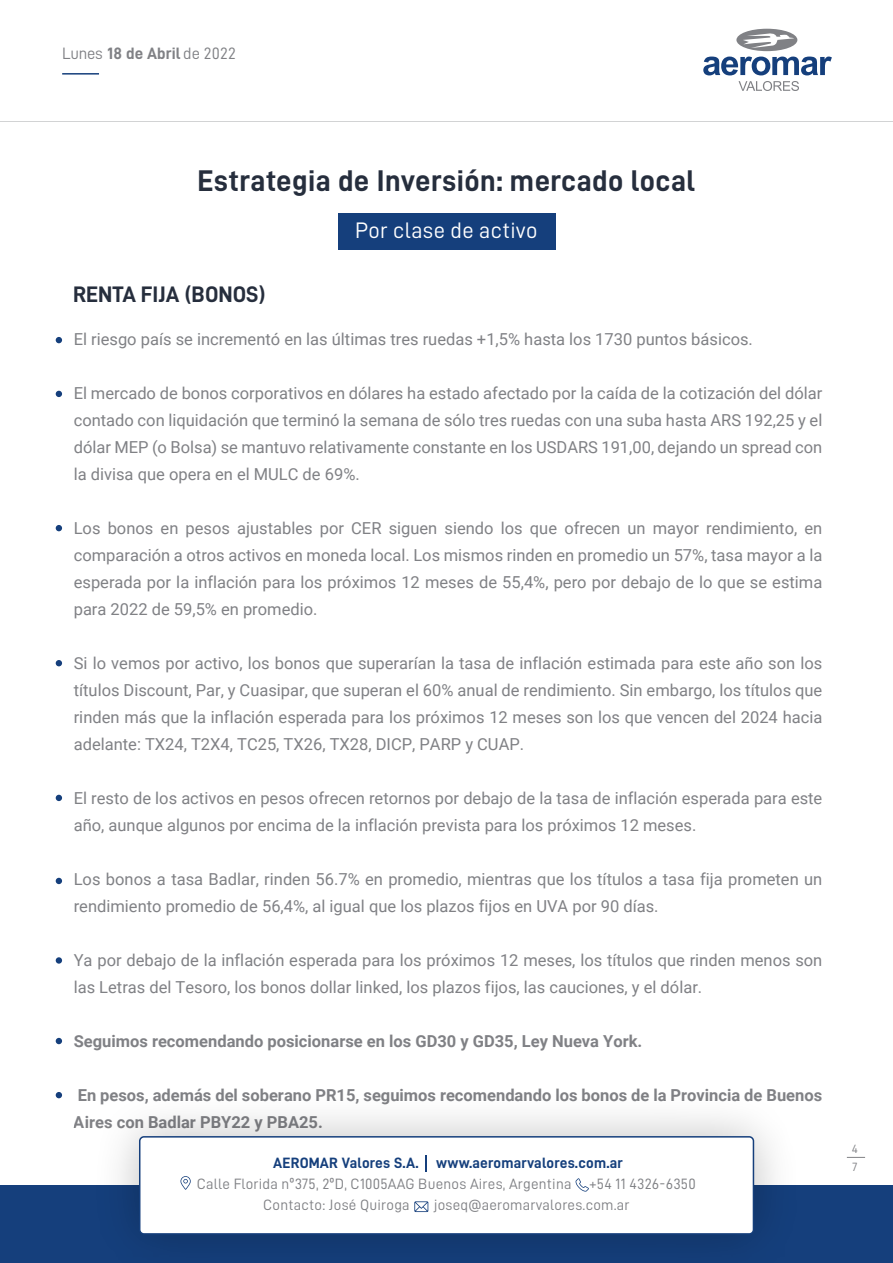
<style>
.page{position:relative;width:893px;height:1263px;background:#fff}
.page>*{position:absolute;margin:0;border:0;box-sizing:border-box;transform-origin:0 0}
.t1{font:30px "D DIN Bold";letter-spacing:.015em;color:#262e3d}
.t2{font:22.5px "D DIN Bold";color:#262e3d}
.t3{font:22.5px "D DIN";letter-spacing:.015em;color:#fff}
.t4{font:16.5px/27px "Roboto";color:#808185;text-align:justify}
.t5{font:700 16.5px/27px "Roboto";color:#808185}
.t6{font:16.5px "D DIN";letter-spacing:-.005em;color:#808185}
.t7{font:15px/21px "D DIN";letter-spacing:.015em;color:#808185}
.t8{font:15px "D DIN Bold";letter-spacing:.015em;color:#153f7c}
.t9{font:12px "D DIN";color:#808185}
.s1{font-family:"D DIN Bold"}
</style>
<div class="page">
<svg style="left:56px;top:391px;width:6px;height:6px"></svg>
<svg style="left:56px;top:525px;width:6px;height:6px"></svg>
<svg style="left:56px;top:660px;width:6px;height:6px"></svg>
<svg style="left:56px;top:1092px;width:6px;height:6px"></svg>
<svg style="left:56px;top:795px;width:6px;height:6px"></svg>
<svg style="left:56px;top:878px;width:6px;height:6px"></svg>
<div style="left:56px;top:957px;width:6px;height:7px;background:#153f7c;border-radius:50%"></div>
<svg style="left:56px;top:1038px;width:6px;height:6px"></svg>
<svg style="left:847px;top:1157px;width:18px;height:1px"></svg>
<svg style="left:56px;top:337px;width:6px;height:6px"></svg>
<hr style="left:0;top:121px;width:893px;height:1px;background:#808185">
<svg style="left:703px;top:57px;width:129px;height:18px"></svg>
<svg style="left:738px;top:81px;width:61px;height:10px"></svg>
<div style="left:736px;top:29px;width:61px;height:22px;background:#808185;border-radius:50%"></div>
<svg style="left:743px;top:33px;width:51px;height:15px"></svg>
<hr style="left:62px;top:73px;width:37px;height:2px;background:#153f7c">
<div style="left:338px;top:213px;width:217px;height:36px;background:#153f7c"></div>
<div style="left:0;top:1185px;width:893px;height:78px;background:#153f7c"></div>
<div style="left:140px;top:1137px;width:613px;height:97px;background:#fff;border-radius:4px"></div>
<div style="left:139px;top:1136px;width:615px;height:99px;border:2px solid #153f7c;border-radius:4px"></div>
<svg style="left:425px;top:1155px;width:1px;height:17px"></svg>
<svg style="left:414px;top:1201px;width:14px;height:11px"></svg>
<svg style="left:576px;top:1178px;width:13px;height:13px"></svg>
<svg style="left:180px;top:1176px;width:11px;height:14px"></svg>
<p class="t6" style="left:62px;top:45px;width:175px">Lunes <span class="s1">18 de Abril</span> de 2022</p>
<h1 class="t1" style="left:198px;top:164px;width:499px">Estrategia de Inversión: mercado local</h1>
<h2 class="t2" style="left:73px;top:282px;width:194px">RENTA FIJA (BONOS)</h2>
<h2 class="t3" style="left:355px;top:218px;width:184px">Por clase de activo</h2>
<p class="t4" style="left:74px;top:325px;width:681px">El riesgo país se incrementó en las últimas tres ruedas +1,5% hasta los 1730 puntos básicos.</p>
<p class="t4" style="left:74px;top:379px;width:750px">El mercado de bonos corporativos en dólares ha estado afectado por la caída de la cotización del dólar contado con liquidación que terminó la semana de sólo tres ruedas con una suba hasta ARS 192,25 y el dólar MEP (o Bolsa) se mantuvo relativamente constante en los USDARS 191,00, dejando un spread con la divisa que opera en el MULC de 69%.</p>
<p class="t4" style="left:74px;top:514px;width:750px">Los bonos en pesos ajustables por CER siguen siendo los que ofrecen un mayor rendimiento, en comparación a otros activos en moneda local. Los mismos rinden en promedio un 57%, tasa mayor a la esperada por la inflación para los próximos 12 meses de 55,4%, pero por debajo de lo que se estima para 2022 de 59,5% en promedio.</p>
<p class="t4" style="left:74px;top:649px;width:750px">Si lo vemos por activo, los bonos que superarían la tasa de inflación estimada para este año son los títulos Discount, Par, y Cuasipar, que superan el 60% anual de rendimiento. Sin embargo, los títulos que rinden más que la inflación esperada para los próximos 12 meses son los que vencen del 2024 hacia adelante: TX24, T2X4, TC25, TX26, TX28, DICP, PARP y CUAP.</p>
<p class="t4" style="left:74px;top:784px;width:750px">El resto de los activos en pesos ofrecen retornos por debajo de la tasa de inflación esperada para este año, aunque algunos por encima de la inflación prevista para los próximos 12 meses.</p>
<p class="t4" style="left:74px;top:865px;width:750px">Los bonos a tasa Badlar, rinden 56.7% en promedio, mientras que los títulos a tasa fija prometen un rendimiento promedio de 56,4%, al igual que los plazos fijos en UVA por 90 días.</p>
<p class="t4" style="left:74px;top:946px;width:750px">Ya por debajo de la inflación esperada para los próximos 12 meses, los títulos que rinden menos son las Letras del Tesoro, los bonos dollar linked, los plazos fijos, las cauciones, y el dólar.</p>
<p class="t5" style="left:74px;top:1027px;width:570px">Seguimos recomendando posicionarse en los GD30 y GD35, Ley Nueva York.</p>
<p class="t5" style="left:74px;top:1081px;width:750px">En pesos, además del soberano PR15, seguimos recomendando los bonos de la Provincia de Buenos<br>Aires con Badlar PBY22 y PBA25.</p>
<p class="t8" style="left:273px;top:1154px;width:351px">AEROMAR Valores S.A. www.aeromarvalores.com.ar</p>
<p class="t7" style="left:263px;top:1173px;width:434px;text-indent:-66px">Calle Florida nº375, 2ºD, C1005AAG Buenos Aires, Argentina +54 11 4326-6350<br>Contacto: José Quiroga</p>
<p class="t7" style="left:434px;top:1194px;width:197px">joseq@aeromarvalores.com.ar</p>
<p class="t9" style="left:852px;top:1142px;width:8px">4</p>
<p class="t9" style="left:852px;top:1160px;width:7px">7</p>
</div>
